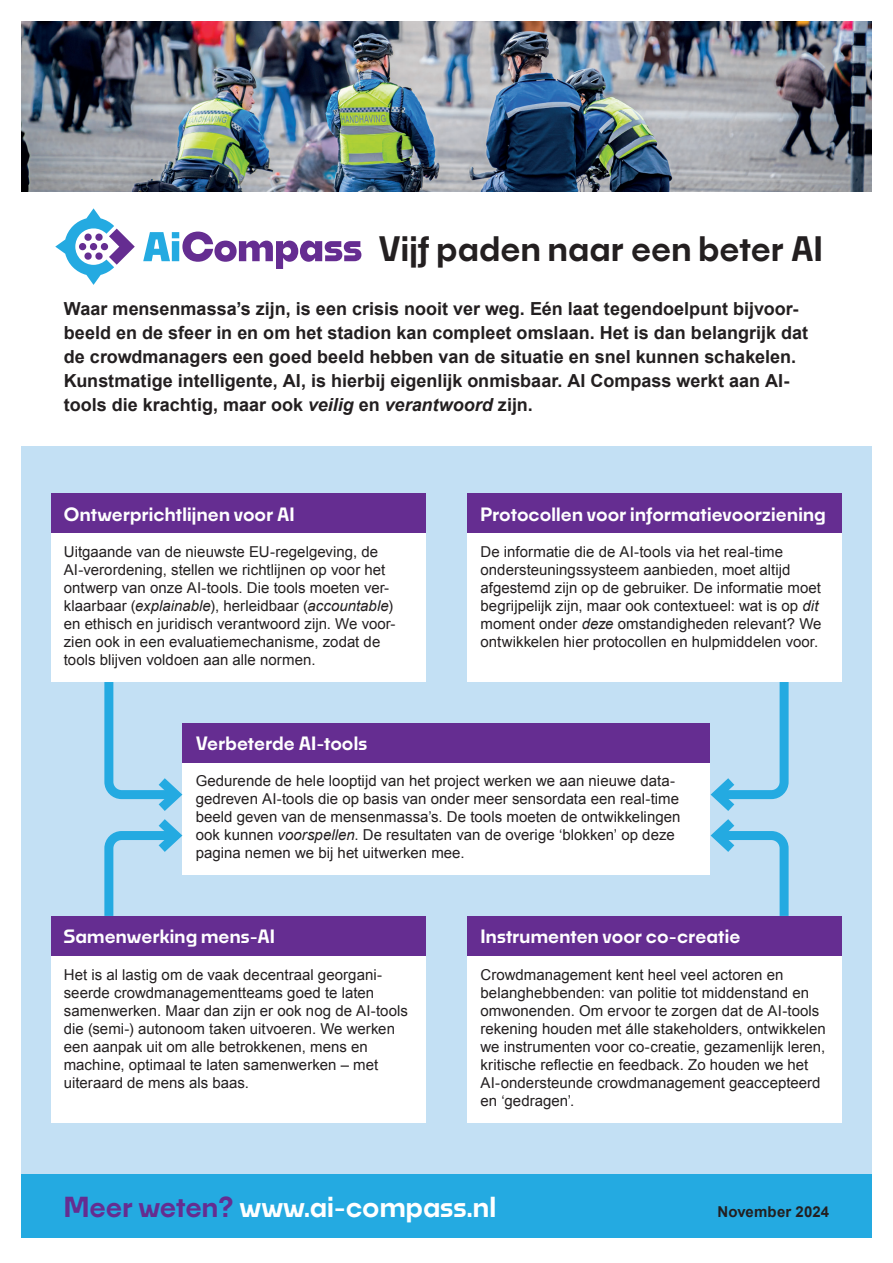
<style>
.page{position:relative;width:893px;height:1263px;background:#fff}
.page>*{position:absolute;margin:0;border:0;box-sizing:border-box;transform-origin:0 0}
.t1{font:600 33px "Noka";letter-spacing:.005em;color:#231f20}
.t2{font:600 27px "Noka";color:#fff}
.t3{font:700 18px/24px "Arial";color:#231f20}
.t4{font:600 18px "Noka";letter-spacing:.01em;color:#fff}
.t5{font:15px/18px "Arial";letter-spacing:.005em;color:#231f20}
.t6{font:700 15px "Arial";letter-spacing:.01em;color:#231f20}
.s1{font-style:italic}
.s2{color:#652d91}
</style>
<div class="page">
<div style="left:21px;top:446px;width:851px;height:732px;background:#c3e0f4"></div>
<div style="left:21px;top:1174px;width:851px;height:63px;background:#24aae1"></div>
<img style="left:21px;top:21px;width:851px;height:170px">
<svg style="left:55px;top:208px;width:80px;height:77px"></svg>
<svg style="left:143px;top:232px;width:218px;height:37px"></svg>
<div style="left:468px;top:956px;width:374px;height:166px;background:#fff"></div>
<div style="left:51px;top:956px;width:374px;height:166px;background:#fff"></div>
<div style="left:468px;top:533px;width:374px;height:149px;background:#fff"></div>
<div style="left:51px;top:533px;width:374px;height:149px;background:#fff"></div>
<div style="left:183px;top:762px;width:527px;height:113px;background:#fff"></div>
<div style="left:183px;top:723px;width:527px;height:39px;background:#652d91"></div>
<div style="left:51px;top:916px;width:374px;height:40px;background:#652d91"></div>
<div style="left:468px;top:916px;width:374px;height:40px;background:#652d91"></div>
<div style="left:51px;top:493px;width:374px;height:40px;background:#652d91"></div>
<div style="left:468px;top:493px;width:374px;height:40px;background:#652d91"></div>
<svg style="left:104px;top:682px;width:85px;height:234px"></svg>
<svg style="left:704px;top:682px;width:85px;height:234px"></svg>
<h1 class="t1" style="left:378px;top:228px;width:446px">Vijf paden naar een beter AI</h1>
<p class="t3" style="left:64px;top:297px;width:746px">Waar mensenmassa’s zijn, is een crisis nooit ver weg. Eén laat tegendoelpunt bijvoor&shy;beeld en de sfeer in en om het stadion kan compleet omslaan. Het is dan belangrijk dat de crowdmanagers een goed beeld hebben van de situatie en snel kunnen schakelen.<br>Kunstmatige intelligente, AI, is hierbij eigenlijk onmisbaar. AI Compass werkt aan AI&shy;tools die krachtig, maar ook <span class="s1">veilig</span> en <span class="s1">verantwoord</span> zijn.</p>
<p class="t4" style="left:64px;top:503px;width:232px">Ontwerprichtlijnen voor AI</p>
<p class="t4" style="left:480px;top:503px;width:347px">Protocollen voor informatievoorziening</p>
<p class="t5" style="left:64px;top:543px;width:333px">Uitgaande van de nieuwste EU-regelgeving, de AI-verordening, stellen we richtlijnen op voor het ontwerp van onze AI-tools. Die tools moeten ver&shy;klaarbaar (<span class="s1">explainable</span>), herleidbaar (<span class="s1">accountable</span>) en ethisch en juridisch verantwoord zijn. We voor&shy;zien ook in een evaluatiemechanisme, zodat de tools blijven voldoen aan alle normen.</p>
<p class="t4" style="left:196px;top:732px;width:173px">Verbeterde AI-tools</p>
<p class="t5" style="left:480px;top:543px;width:342px">De informatie die de AI-tools via het real-time ondersteuningssysteem aanbieden, moet altijd afgestemd zijn op de gebruiker. De informatie moet begrijpelijk zijn, maar ook contextueel: wat is op <span class="s1">dit </span>moment onder <span class="s1">deze</span> omstandigheden relevant? We ontwikkelen hier protocollen en hulpmiddelen voor.</p>
<p class="t5" style="left:196px;top:772px;width:486px">Gedurende de hele looptijd van het project werken we aan nieuwe data&shy;gedreven AI-tools die op basis van onder meer sensordata een real-time beeld geven van de mensenmassa’s. De tools moeten de ontwikkelingen ook kunnen <span class="s1">voorspellen</span>. De resultaten van de overige ‘blokken’ op deze pagina nemen we bij het uitwerken mee.</p>
<p class="t4" style="left:64px;top:925px;width:213px">Samenwerking mens-AI</p>
<p class="t4" style="left:480px;top:925px;width:261px">Instrumenten voor co-creatie</p>
<p class="t5" style="left:64px;top:965px;width:346px">Het is al lastig om de vaak decentraal georgani-- seerde crowdmanagementteams goed te laten samenwerken. Maar dan zijn er ook nog de AI-tools die (semi-) autonoom taken uitvoeren. We werken een aanpak uit om alle betrokkenen, mens en machine, optimaal te laten samenwerken – met uiteraard de mens als baas.</p>
<p class="t5" style="left:480px;top:965px;width:347px">Crowdmanagement kent heel veel actoren en belanghebbenden: van politie tot middenstand en omwonenden. Om ervoor te zorgen dat de AI-tools rekening houden met álle stakeholders, ontwikkelen we instrumenten voor co-creatie, gezamenlijk leren, kritische reflectie en feedback. Zo houden we het AI-ondersteunde crowdmanagement geaccepteerd en ‘gedragen’.</p>
<h2 class="t2" style="left:64px;top:1189px;width:434px"><span class="s2">Meer weten?</span> www.ai-compass.nl</h2>
<p class="t6" style="left:717px;top:1201px;width:113px">November 2024</p>
</div>
